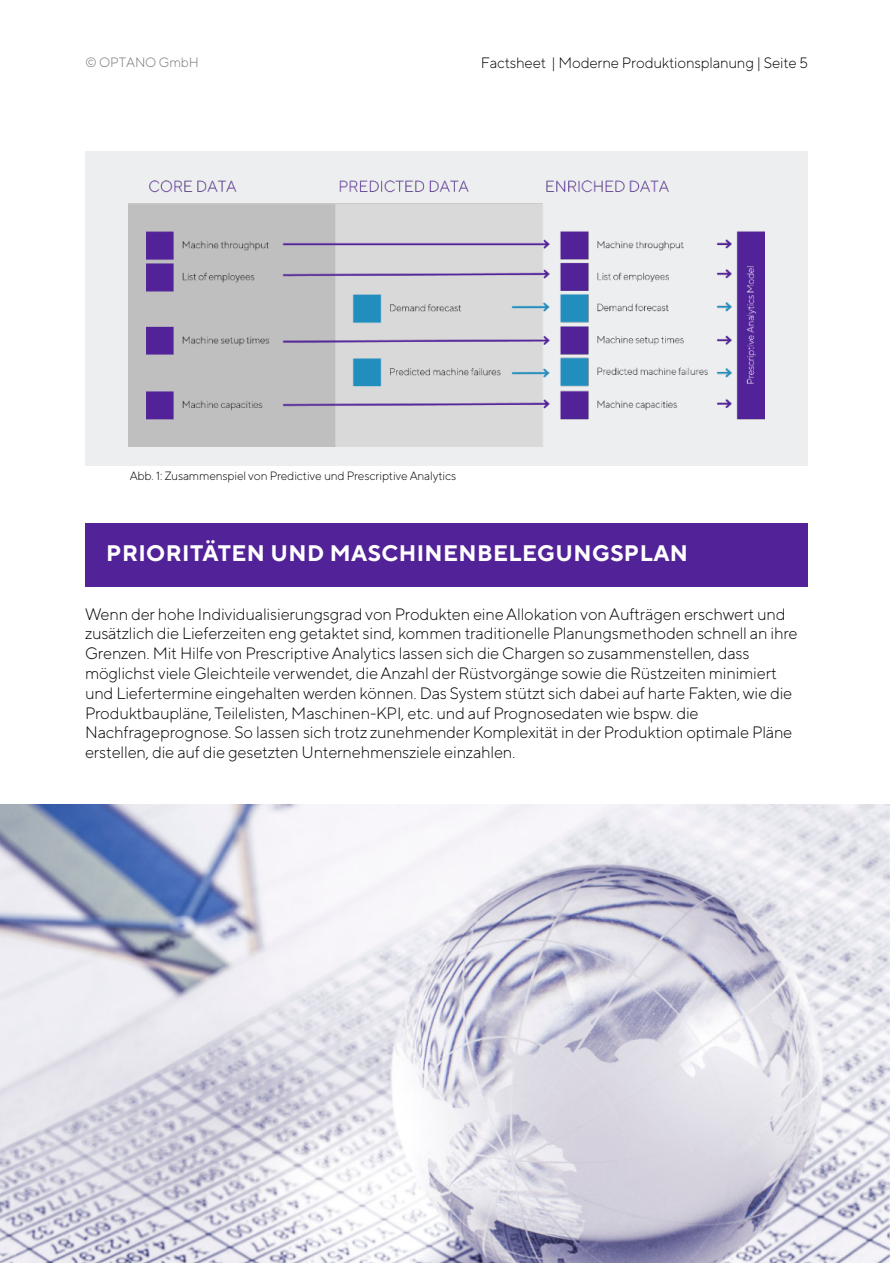
<style>
.page{position:relative;width:893px;height:1263px;background:#fff}
.page>*{position:absolute;margin:0;border:0;box-sizing:border-box;transform-origin:0 0}
.t1{font:700 22.5px "TT Norms Pro";letter-spacing:.02em;color:#fff}
.t2{font:300 16.5px/19.8px "TT Norms Pro";letter-spacing:-.01em;color:#000}
.t3{font:300 15px "TT Norms Pro";letter-spacing:-.01em;color:#000}
.t4{font:300 13.5px "TT Norms Pro";letter-spacing:-.01em;color:#747678}
.t5{font:300 12px "TT Norms Pro";letter-spacing:-.01em;color:#000}
</style>
<div class="page">
<img style="left:0;top:805px;width:889px;height:458px">
<div style="left:85px;top:524px;width:723px;height:63px;background:#522398"></div>
<div style="left:85px;top:152px;width:723px;height:314px;background:#edeeef"></div>
<img style="left:128px;top:180px;width:636px;height:267px">
<p class="t4" style="left:85px;top:55px;width:115px">© OPTANO GmbH</p>
<p class="t3" style="left:481px;top:55px;width:329px">Factsheet | Moderne Produktionsplanung | Seite 5</p>
<p class="t5" style="left:130px;top:469px;width:328px">Abb. 1: Zusammenspiel von Predictive und Prescriptive Analytics</p>
<h1 class="t1" style="left:106px;top:542px;width:583px">PRIORITÄTEN UND MASCHINENBELEGUNGSPLAN</h1>
<p class="t2" style="left:85px;top:604px;width:714px">Wenn der hohe Individualisierungsgrad von Produkten eine Allokation von Aufträgen erschwert und zusätzlich die Lieferzeiten eng getaktet sind, kommen traditionelle Planungsmethoden schnell an ihre Grenzen. Mit Hilfe von Prescriptive Analytics lassen sich die Chargen so zusammenstellen, dass möglichst viele Gleichteile verwendet, die Anzahl der Rüstvorgänge sowie die Rüstzeiten minimiert und Liefertermine eingehalten werden können. Das System stützt sich dabei auf harte Fakten, wie die Produktbaupläne, Teilelisten, Maschinen-KPI, etc. und auf Prognosedaten wie bspw. die Nachfrageprognose. So lassen sich trotz zunehmender Komplexität in der Produktion optimale Pläne erstellen, die auf die gesetzten Unternehmensziele einzahlen.</p>
</div>
